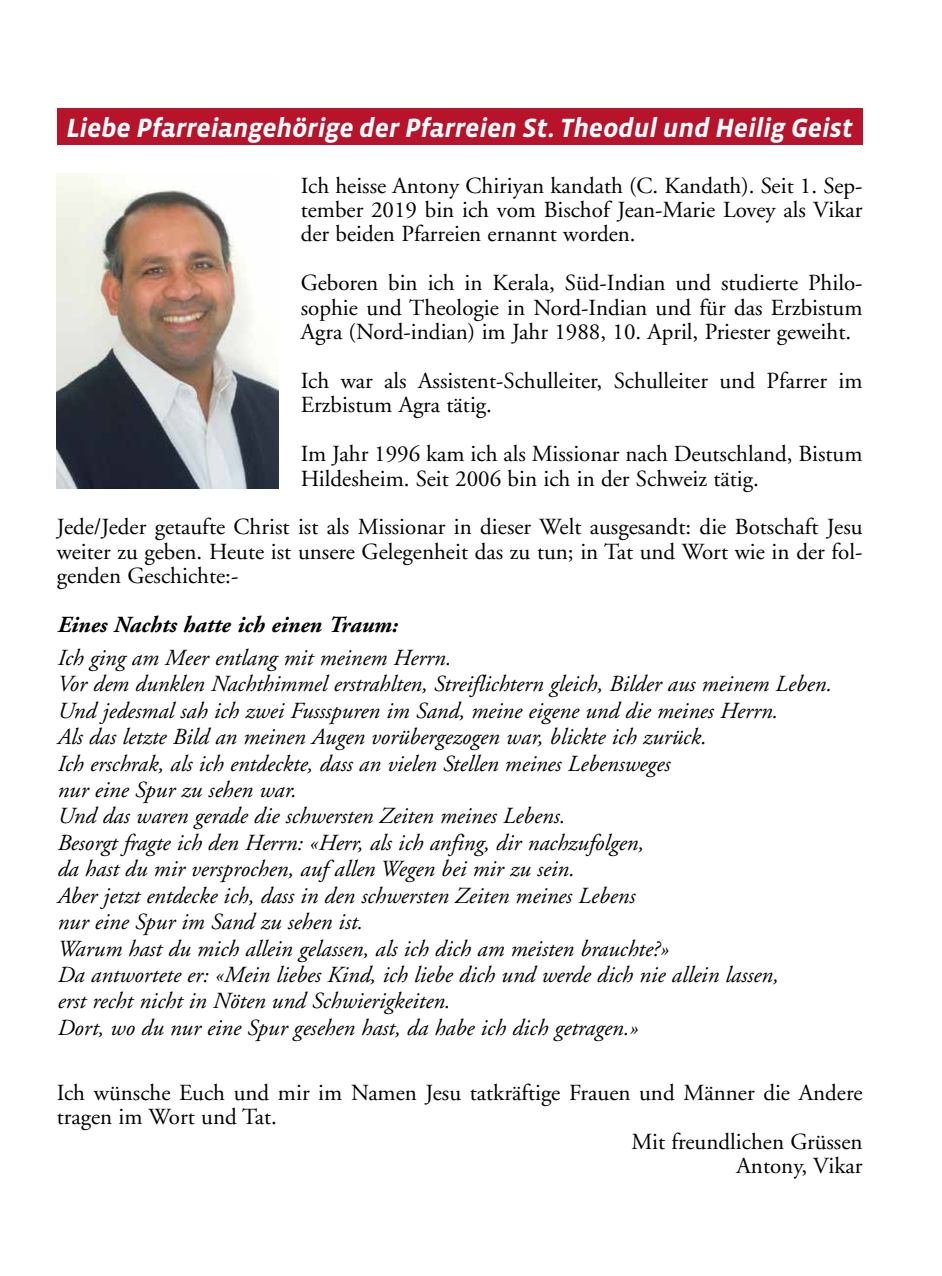
<style>
.page{position:relative;width:942px;height:1276px;background:#fff}
.page>*{position:absolute;margin:0;border:0;box-sizing:border-box;transform-origin:0 0}
.t1{font:italic 700 27px "Vista Sans";letter-spacing:-.01em;color:#fff}
.t2{font:italic 23px/26.4px "Adobe Garamond";color:#000}
.t3{font:23px/24.4px "Adobe Garamond";color:#000;text-align:justify}
.t4{font:italic 700 23px "Adobe Garamond";color:#000}
</style>
<div class="page">
<div style="left:57px;top:108px;width:805px;height:37px;background:#b7142c"></div>
<img style="left:57px;top:173px;width:221px;height:316px">
<p class="t1" style="left:66px;top:114px;width:787px">Liebe Pfarreiangehörige der Pfarreien St. Theodul und Heilig Geist</p>
<p class="t3" style="left:300px;top:174px;width:563px">Ich heisse Antony Chiriyan kandath (C. Kandath). Seit 1. Sep&shy;tember 2019 bin ich vom Bischof Jean-Marie Lovey als Vikar der beiden Pfarreien ernannt worden.</p>
<p class="t3" style="left:300px;top:271px;width:563px">Geboren bin ich in Kerala, Süd-Indian und studierte Philo&shy;sophie und Theologie in Nord-Indian und für das Erzbistum Agra (Nord-indian) im Jahr 1988, 10. April, Priester geweiht.</p>
<p class="t3" style="left:300px;top:369px;width:563px">Ich war als Assistent-Schulleiter, Schulleiter und Pfarrer im<br>Erzbistum Agra tätig.</p>
<p class="t3" style="left:300px;top:442px;width:563px">Im Jahr 1996 kam ich als Missionar nach Deutschland, Bistum<br>Hildesheim. Seit 2006 bin ich in der Schweiz tätig.</p>
<p class="t3" style="left:57px;top:515px;width:807px">Jede/Jeder getaufte Christ ist als Missionar in dieser Welt ausgesandt: die Botschaft Jesu weiter zu geben. Heute ist unsere Gelegenheit das zu tun; in Tat und Wort wie in der fol&shy;genden Geschichte:-</p>
<p class="t4" style="left:57px;top:612px;width:342px">Eines Nachts hatte ich einen Traum:</p>
<p class="t2" style="left:57px;top:645px;width:775px">Ich ging am Meer entlang mit meinem Herrn.<br>Vor dem dunklen Nachthimmel erstrahlten, Streiflichtern gleich, Bilder aus meinem Leben.<br>Und jedesmal sah ich zwei Fussspuren im Sand, meine eigene und die meines Herrn.<br>Als das letzte Bild an meinen Augen vorübergezogen war, blickte ich zurück.<br>Ich erschrak, als ich entdeckte, dass an vielen Stellen meines Lebensweges<br>nur eine Spur zu sehen war.<br>Und das waren gerade die schwersten Zeiten meines Lebens.<br>Besorgt fragte ich den Herrn: «Herr, als ich anfing, dir nachzufolgen,<br>da hast du mir versprochen, auf allen Wegen bei mir zu sein.<br>Aber jetzt entdecke ich, dass in den schwersten Zeiten meines Lebens<br>nur eine Spur im Sand zu sehen ist.<br>Warum hast du mich allein gelassen, als ich dich am meisten brauchte?»<br>Da antwortete er: «Mein liebes Kind, ich liebe dich und werde dich nie allein lassen,<br>erst recht nicht in Nöten und Schwierigkeiten.<br>Dort, wo du nur eine Spur gesehen hast, da habe ich dich getragen.»</p>
<p class="t3" style="left:57px;top:1081px;width:807px">Ich wünsche Euch und mir im Namen Jesu tatkräftige Frauen und Männer die Andere</p>
<p class="t3" style="left:57px;top:1105px;width:222px">tragen im Wort und Tat.</p>
<p class="t3" style="left:631px;top:1130px;width:232px">Mit freundlichen Grüssen</p>
<p class="t3" style="left:736px;top:1154px;width:127px">Antony, Vikar</p>
</div>
